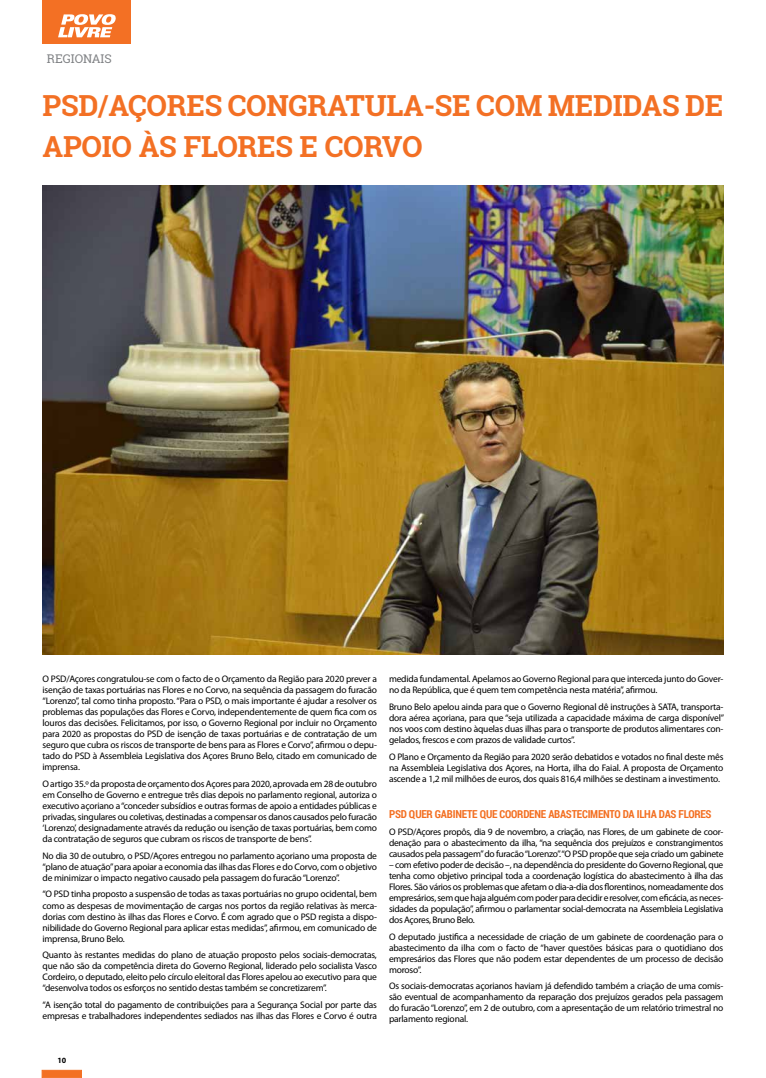
<style>
.page{position:relative;width:766px;height:1078px;background:#fff}
.page>*{position:absolute;margin:0;border:0;box-sizing:border-box;transform-origin:0 0}
.t1{font:700 29px/41px "Roboto Slab";letter-spacing:-.01em;color:#f37024}
.t2{font:12px "Roboto Slab";color:#808285}
.t3{font:700 11px "Roboto Condensed";letter-spacing:-.02em;color:#f36f21}
.t4{font:9.5px/11px "Myriad Pro";letter-spacing:-.02em;color:#000;text-align:justify}
.t5{font:700 8px "Myriad Pro";color:#000}
</style>
<div class="page">
<div style="left:42px;top:1069px;width:40px;height:8px;background:#f37024;border:1px solid #f37024"></div>
<hr style="left:765px;top:826px;width:1px;height:251px;background:#f68b1f">
<div style="left:43px;top:0;width:88px;height:44px;background:#f37024"></div>
<svg style="left:58px;top:14px;width:58px;height:23px"></svg>
<img style="left:43px;top:185px;width:680px;height:469px">
<p class="t2" style="left:47px;top:51px;width:66px">REGIONAIS</p>
<h1 class="t1" style="left:43px;top:84px;width:682px">PSD/AÇORES CONGRATULA-SE COM MEDIDAS DE<br>APOIO ÀS FLORES E CORVO</h1>
<p class="t4" style="left:43px;top:673px;width:336px">O PSD/Açores congratulou-se com o facto de o Orçamento da Região para 2020 prever a isenção de taxas portuárias nas Flores e no Corvo, na sequência da passagem do furacão “Lorenzo”, tal como tinha proposto. “Para o PSD, o mais importante é ajudar a resolver os problemas das populações das Flores e Corvo, independentemente de quem fica com os louros das decisões. Felicitamos, por isso, o Governo Regional por incluir no Orçamento para 2020 as propostas do PSD de isenção de taxas portuárias e de contratação de um seguro que cubra os riscos de transporte de bens para as Flores e Corvo”, afirmou o depu&shy;tado do PSD à Assembleia Legislativa dos Açores Bruno Belo, citado em comunicado de imprensa.</p>
<p class="t4" style="left:43px;top:778px;width:336px">O artigo 35.º da proposta de orçamento dos Açores para 2020, aprovada em 28 de outubro em Conselho de Governo e entregue três dias depois no parlamento regional, autoriza o executivo açoriano a “conceder subsídios e outras formas de apoio a entidades públicas e privadas, singulares ou coletivas, destinadas a compensar os danos causados pelo furacão ‘Lorenzo’, designadamente através da redução ou isenção de taxas portuárias, bem como da contratação de seguros que cubram os riscos de transporte de bens”.</p>
<p class="t4" style="left:43px;top:849px;width:336px">No dia 30 de outubro, o PSD/Açores entregou no parlamento açoriano uma proposta de “plano de atuação” para apoiar a economia das ilhas das Flores e do Corvo, com o objetivo de minimizar o impacto negativo causado pela passagem do furacão “Lorenzo”.</p>
<p class="t4" style="left:43px;top:888px;width:336px">“O PSD tinha proposto a suspensão de todas as taxas portuárias no grupo ocidental, bem como as despesas de movimentação de cargas nos portos da região relativas às merca&shy;dorias com destino às ilhas das Flores e Corvo. É com agrado que o PSD regista a dispo&shy;nibilidade do Governo Regional para aplicar estas medidas”, afirmou, em comunicado de imprensa, Bruno Belo.</p>
<p class="t4" style="left:43px;top:949px;width:336px">Quanto às restantes medidas do plano de atuação proposto pelos sociais-democratas, que não são da competência direta do Governo Regional, liderado pelo socialista Vasco Cordeiro, o deputado, eleito pelo círculo eleitoral das Flores apelou ao executivo para que “desenvolva todos os esforços no sentido destas também se concretizarem”.</p>
<p class="t4" style="left:43px;top:998px;width:336px">“A isenção total do pagamento de contribuições para a Segurança Social por parte das empresas e trabalhadores independentes sediados nas ilhas das Flores e Corvo é outra</p>
<p class="t4" style="left:389px;top:673px;width:336px">medida fundamental. Apelamos ao Governo Regional para que interceda junto do Gover&shy;no da República, que é quem tem competência nesta matéria”, afirmou.</p>
<p class="t4" style="left:389px;top:701px;width:336px">Bruno Belo apelou ainda para que o Governo Regional dê instruções à SATA, transporta&shy;dora aérea açoriana, para que “seja utilizada a capacidade máxima de carga disponível” nos voos com destino àquelas duas ilhas para o transporte de produtos alimentares con&shy;gelados, frescos e com prazos de validade curtos”.</p>
<p class="t4" style="left:389px;top:750px;width:336px">O Plano e Orçamento da Região para 2020 serão debatidos e votados no final deste mês na Assembleia Legislativa dos Açores, na Horta, ilha do Faial. A proposta de Orçamento ascende a 1,2 mil milhões de euros, dos quais 816,4 milhões se destinam a investimento.</p>
<p class="t3" style="left:389px;top:806px;width:324px">PSD QUER GABINETE QUE COORDENE ABASTECIMENTO DA ILHA DAS FLORES</p>
<p class="t4" style="left:389px;top:825px;width:336px">O PSD/Açores propôs, dia 9 de novembro, a criação, nas Flores, de um gabinete de coor&shy;denação para o abastecimento da ilha, “na sequência dos prejuízos e constrangimentos causados pela passagem” do furacão “Lorenzo”. “O PSD propõe que seja criado um gabinete</p>
<p class="t4" style="left:389px;top:858px;width:336px">– com efetivo poder de decisão –, na dependência do presidente do Governo Regional, que tenha como objetivo principal toda a coordenação logística do abastecimento à ilha das Flores. São vários os problemas que afetam o dia-a-dia dos florentinos, nomeadamente dos empresários, sem que haja alguém com poder para decidir e resolver, com eficácia, as neces&shy;sidades da população”, afirmou o parlamentar social-democrata na Assembleia Legislativa dos Açores, Bruno Belo.</p>
<p class="t4" style="left:389px;top:930px;width:336px">O deputado justifica a necessidade de criação de um gabinete de coordenação para o abastecimento da ilha com o facto de “haver questões básicas para o quotidiano dos empresários das Flores que não podem estar dependentes de um processo de decisão moroso”.</p>
<p class="t4" style="left:389px;top:980px;width:336px">Os sociais-democratas açorianos haviam já defendido também a criação de uma comis&shy;são eventual de acompanhamento da reparação dos prejuízos gerados pela passagem do furacão “Lorenzo”, em 2 de outubro, com a apresentação de um relatório trimestral no parlamento regional.</p>
<p class="t5" style="left:57px;top:1054px;width:10px">10</p>
</div>
